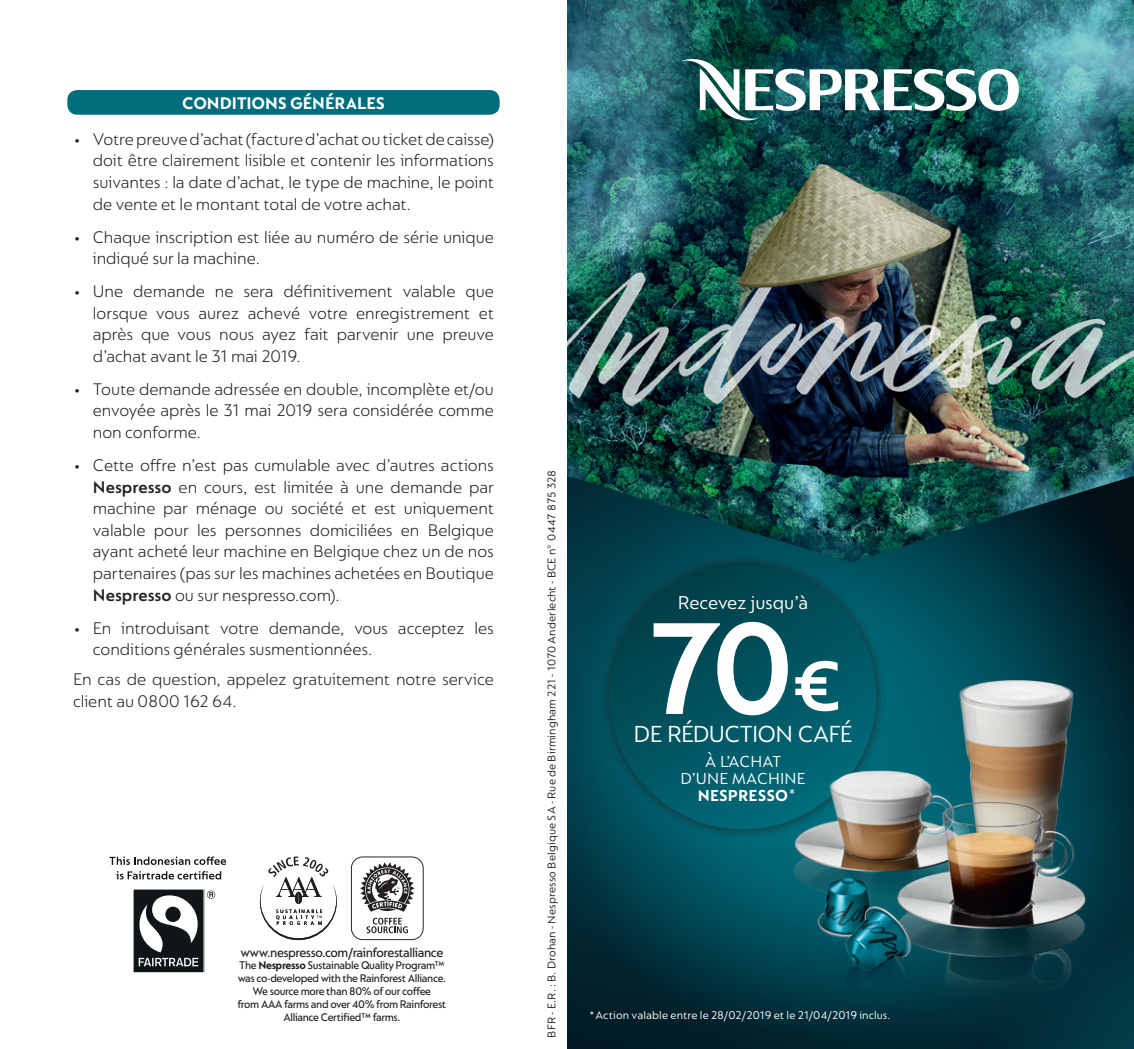
<style>
.page{position:relative;width:1134px;height:1049px;background:#fff}
.page>*{position:absolute;margin:0;border:0;box-sizing:border-box;transform-origin:0 0}
.t1{font:600 140px "Nespresso Lucas";color:#fff}
.t2{font:24.8px "Nespresso Lucas";letter-spacing:-.03em;color:#fff}
.t3{font:19.8px "Nespresso Lucas";letter-spacing:-.005em;color:#fff}
.t4{font:300 18px/21.6px "Nespresso Lucas";color:#231f20;text-align:justify}
.t5{font:700 18px "Nespresso Lucas";letter-spacing:-.005em;color:#fff}
.t6{font:17px/17px "Nespresso Lucas";letter-spacing:.01em;color:#fff;text-align:center}
.t7{font:500 14px "Nespresso Lucas";letter-spacing:-.03em;color:#231f20;scale:.96 1}
.t8{font:12px "Nespresso Lucas";letter-spacing:.01em;color:#231f20}
.t9{font:12px "Nespresso Lucas";letter-spacing:.01em;color:#fff}
.t10{font:500 11.8px/12.8px "Nespresso Lucas";letter-spacing:-.03em;color:#231f20;text-align:center;scale:.96 1}
.s1{font-weight:600}
.s2{font-weight:700}
.s3{font-size:75.6px}
</style>
<div class="page">
<svg style="left:918px;top:1035px;width:216px;height:14px;background:#012d39"></svg>
<svg style="left:567px;top:562px;width:567px;height:473px;background:#003945"></svg>
<img style="left:567px;top:0;width:567px;height:562px">
<div style="left:67px;top:90px;width:433px;height:25px;background:#006d7d;border-radius:10px"></div>
<svg style="left:682px;top:57px;width:337px;height:66px"></svg>
<svg style="left:351px;top:856px;width:73px;height:84px"></svg>
<svg style="left:259px;top:856px;width:78px;height:84px"></svg>
<div style="left:133px;top:889px;width:71px;height:84px;background:#101517"></div>
<div style="left:132px;top:888px;width:73px;height:85px;border:1px solid #fff"></div>
<svg style="left:207px;top:890px;width:8px;height:9px"></svg>
<svg style="left:139px;top:895px;width:59px;height:57px"></svg>
<svg style="left:139px;top:958px;width:59px;height:8px"></svg>
<svg style="left:116px;top:871px;width:105px;height:8px"></svg>
<svg style="left:109px;top:856px;width:117px;height:9px"></svg>
<div style="left:600px;top:553px;width:286px;height:286px;background:#231f20;opacity:.75"></div>
<div style="left:609px;top:562px;width:267px;height:267px;background:linear-gradient(to bottom,#003f47,#006472);border-radius:133px"></div>
<img style="left:899px;top:635px;width:235px;height:306px">
<img style="left:775px;top:667px;width:211px;height:184px">
<img style="left:876px;top:703px;width:234px;height:304px">
<img style="left:774px;top:851px;width:146px;height:125px">
<img style="left:803px;top:867px;width:152px;height:152px">
<p class="t5" style="left:182px;top:93px;width:204px">CONDITIONS GÉNÉRALES</p>
<p class="t4" style="left:93px;top:128px;width:403px;text-indent:-20px">• Votre preuve d’achat (facture d’achat ou ticket de caisse) doit être clairement lisible et contenir les informations suivantes : la date d’achat, le type de machine, le point de vente et le montant total de votre achat.</p>
<p class="t4" style="left:93px;top:226px;width:403px;text-indent:-20px">• Chaque inscription est liée au numéro de série unique indiqué sur la machine.</p>
<p class="t4" style="left:93px;top:280px;width:403px;text-indent:-20px">• Une demande ne sera définitivement valable que lorsque vous aurez achevé votre enregistrement et après que vous nous ayez fait parvenir une preuve d’achat avant le 31 mai 2019.</p>
<p class="t4" style="left:93px;top:378px;width:403px;text-indent:-20px">• Toute demande adressée en double, incomplète et/ou envoyée après le 31 mai 2019 sera considérée comme non conforme.</p>
<p class="t4" style="left:93px;top:454px;width:403px;text-indent:-20px">• Cette offre n’est pas cumulable avec d’autres actions <span class="s1">Nespresso</span> en cours, est limitée à une demande par machine par ménage ou société et est uniquement valable pour les personnes domiciliées en Belgique ayant acheté leur machine en Belgique chez un de nos partenaires (pas sur les machines achetées en Boutique <span class="s1">Nespresso</span> ou sur nespresso.com).</p>
<p class="t4" style="left:93px;top:617px;width:403px;text-indent:-20px">• En introduisant votre demande, vous acceptez les conditions générales susmentionnées.</p>
<p class="t4" style="left:73px;top:668px;width:422px">En cas de question, appelez gratuitement notre service client au 0800 162 64.</p>
<p class="t7" style="left:240px;top:944px;width:213px">www.nespresso.com/rainforestalliance</p>
<p class="t10" style="left:237px;top:959px;width:219px">The <span class="s2">Nespresso</span> Sustainable Quality Program™ was co-developed with the Rainforest Alliance.<br>We source more than 80% of our coffee<br>from AAA farms and over 40% from Rainforest Alliance Certified™ farms.</p>
<p class="t8" style="left:545px;top:1037px;width:569px;rotate:-90deg">BFR - E.R. : B. Drohan - Nespresso Belgique SA - Rue de Birmingham 221 - 1070 Anderlecht - BCE n° 0447 875 328</p>
<p class="t3" style="left:678px;top:591px;width:132px">Recevez jusqu’à</p>
<h1 class="t1" style="left:644px;top:588px;width:198px">70<span class="s3">€</span></h1>
<h2 class="t2" style="left:633px;top:720px;width:220px">DE RÉDUCTION CAFÉ</h2>
<p class="t6" style="left:680px;top:752px;width:126px">À L’ACHAT<br>D’UNE MACHINE<br><span class="s2">NESPRESSO</span>*</p>
<p class="t9" style="left:590px;top:1008px;width:302px">*Action valable entre le 28/02/2019 et le 21/04/2019 inclus.</p>
</div>
